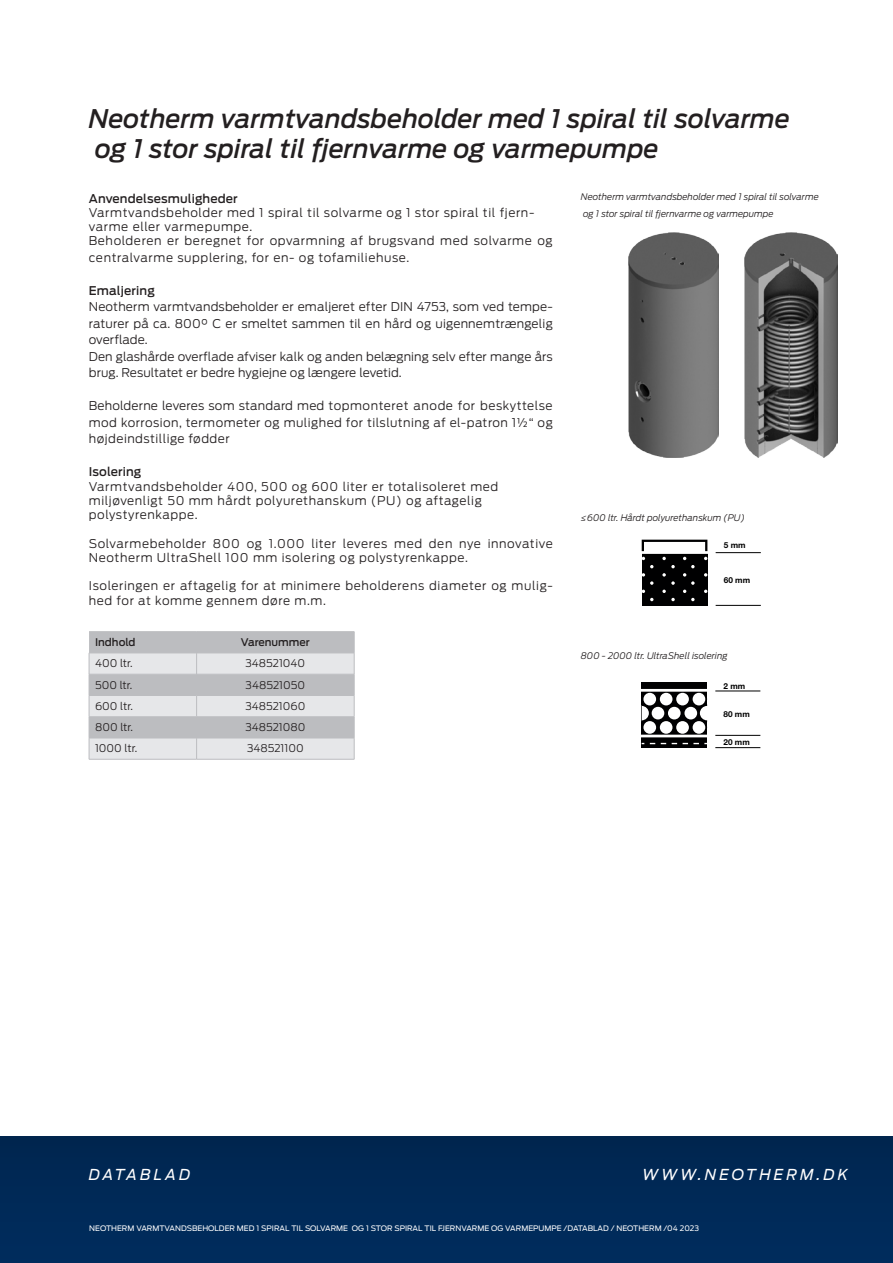
<style>
.page{position:relative;width:893px;height:1263px;background:#fff}
.page>*{position:absolute;margin:0;border:0;box-sizing:border-box;transform-origin:0 0}
.t1{font:italic 500 25.5px/30px "Antenna";color:#231f20}
.t2{font:italic 15px "Antenna";letter-spacing:.2em;color:#fff}
.LAUF_NEU_1{font:300 12px/16.5px "Antenna";letter-spacing:.045em;color:#231f20}
.LAUF_NEU_1-2{font:300 12px/16.5px "Antenna";letter-spacing:.01em;color:#231f20}
.LAUF_NEU_1-3{font:500 12px "Antenna";letter-spacing:.01em;color:#231f20}
.t3{font:300 10.5px "Antenna";color:#231f20}
.t4{font:500 10.5px "Antenna";color:#231f20}
.LAUF_NEU_1-4{font:italic 300 9px "Antenna";color:#231f20}
.t5{font:700 8.25px "Helvetica Neue";color:#000001}
.t6{font:7.5px "Antenna";color:#fff}
</style>
<div class="page">
<div style="left:0;top:1137px;width:893px;height:126px;background:#002957"></div>
<hr style="left:89px;top:631px;width:108px;height:1px;background:#bcbdc0">
<hr style="left:197px;top:631px;width:157px;height:1px;background:#bcbdc0">
<hr style="left:89px;top:759px;width:108px;height:1px;background:#bcbdc0">
<hr style="left:197px;top:759px;width:157px;height:1px;background:#bcbdc0">
<svg style="left:89px;top:632px;width:266px;height:127px;background:#cfd0d3"></svg>
<img style="left:628px;top:233px;width:90px;height:224px">
<img style="left:745px;top:233px;width:93px;height:224px">
<div style="left:642px;top:551px;width:65px;height:54px;background:#000001"></div>
<hr style="left:716px;top:552px;width:45px;height:1px;background:#000001">
<hr style="left:716px;top:605px;width:45px;height:1px;background:#000001">
<svg style="left:642px;top:540px;width:65px;height:61px"></svg>
<hr style="left:640px;top:551px;width:71px;height:3px;background:#fff">
<svg style="left:642px;top:682px;width:65px;height:66px"></svg>
<svg style="left:650px;top:743px;width:57px;height:1px"></svg>
<svg style="left:642px;top:683px;width:65px;height:6px"></svg>
<hr style="left:715px;top:691px;width:45px;height:1px;background:#000001">
<hr style="left:715px;top:735px;width:45px;height:1px;background:#000001">
<hr style="left:715px;top:747px;width:45px;height:1px;background:#000001">
<svg style="left:641px;top:692px;width:67px;height:43px"></svg>
<hr style="left:640px;top:735px;width:71px;height:2px;background:#fff">
<hr style="left:640px;top:689px;width:71px;height:3px;background:#fff">
<h1 class="t1" style="left:89px;top:104px;width:703px">Neotherm varmtvandsbeholder med 1 spiral til solvarme og 1 stor spiral til fjernvarme og varmepumpe</h1>
<p class="LAUF_NEU_1-3" style="left:89px;top:191px;width:150px">Anvendelsesmuligheder</p>
<p class="LAUF_NEU_1" style="left:89px;top:205px;width:447px;line-height:14.2px">Varmtvandsbeholder med 1 spiral til solvarme og 1 stor spiral til fjern&shy;varme eller varmepumpe.</p>
<p class="LAUF_NEU_1" style="left:89px;top:233px;width:465px">Beholderen er beregnet for opvarmning af brugsvand med solvarme og centralvarme supplering, for en- og tofamiliehuse.</p>
<p class="LAUF_NEU_1-3" style="left:89px;top:283px;width:67px">Emaljering</p>
<p class="LAUF_NEU_1" style="left:89px;top:299px;width:465px;text-align:justify">Neotherm varmtvandsbeholder er emaljeret efter DIN 4753, som ved tempe&shy;raturer på ca. 800° C er smeltet sammen til en hård og uigennemtrængelig overflade.</p>
<p class="LAUF_NEU_1-2" style="left:89px;top:348px;width:465px">Den glashårde overflade afviser kalk og anden belægning selv efter mange års brug. Resultatet er bedre hygiejne og længere levetid.</p>
<p class="LAUF_NEU_1" style="left:89px;top:398px;width:465px;text-align:justify">Beholderne leveres som standard med topmonteret anode for beskyttelse mod korrosion, termometer og mulighed for tilslutning af el-patron 1½“ og højdeindstillige fødder</p>
<p class="LAUF_NEU_1-3" style="left:89px;top:465px;width:54px">Isolering</p>
<p class="LAUF_NEU_1" style="left:89px;top:478px;width:411px">Varmtvandsbeholder 400, 500 og 600 liter er totalisoleret med</p>
<p class="LAUF_NEU_1" style="left:89px;top:492px;width:395px">miljøvenligt 50 mm hårdt polyurethanskum (PU) og aftagelig</p>
<p class="LAUF_NEU_1" style="left:89px;top:507px;width:110px">polystyrenkappe.</p>
<p class="LAUF_NEU_1" style="left:89px;top:536px;width:465px;line-height:14.2px">Solvarmebeholder 800 og 1.000 liter leveres med den nye innovative<br>Neotherm UltraShell 100 mm isolering og polystyrenkappe.</p>
<p class="LAUF_NEU_1" style="left:89px;top:579px;width:465px;line-height:14.2px">Isoleringen er aftagelig for at minimere beholderens diameter og mulig&shy;hed for at komme gennem døre m.m.</p>
<p class="t4" style="left:95px;top:636px;width:42px">Indhold</p>
<p class="t4" style="left:241px;top:636px;width:70px">Varenummer</p>
<p class="t3" style="left:95px;top:657px;width:39px">400 ltr.</p>
<p class="t3" style="left:245px;top:657px;width:61px">348521040</p>
<p class="t3" style="left:95px;top:678px;width:39px">500 ltr.</p>
<p class="t3" style="left:246px;top:678px;width:61px">348521050</p>
<p class="t3" style="left:95px;top:700px;width:39px">600 ltr.</p>
<p class="t3" style="left:245px;top:700px;width:62px">348521060</p>
<p class="t3" style="left:95px;top:721px;width:40px">800 ltr.</p>
<p class="t3" style="left:245px;top:721px;width:62px">348521080</p>
<p class="t3" style="left:95px;top:742px;width:44px">1000 ltr.</p>
<p class="t3" style="left:247px;top:742px;width:58px">348521100</p>
<p class="LAUF_NEU_1-4" style="left:581px;top:192px;width:239px">Neotherm varmtvandsbeholder med 1 spiral til solvarme</p>
<p class="LAUF_NEU_1-4" style="left:583px;top:208px;width:192px">og 1 stor spiral til fjernvarme og varmepumpe</p>
<p class="LAUF_NEU_1-4" style="left:581px;top:512px;width:166px">≤600 ltr. Hårdt polyurethanskum (PU)</p>
<p class="t5" style="left:724px;top:539px;width:23px">5 mm</p>
<p class="t5" style="left:724px;top:574px;width:28px">60 mm</p>
<p class="LAUF_NEU_1-4" style="left:581px;top:650px;width:148px">800 - 2000 ltr. UltraShell isolering</p>
<p class="t5" style="left:723px;top:680px;width:23px">2 mm</p>
<p class="t5" style="left:723px;top:708px;width:28px">80 mm</p>
<p class="t5" style="left:723px;top:736px;width:28px">20 mm</p>
<p class="t2" style="left:89px;top:1166px;width:103px">DATABLAD</p>
<p class="t2" style="left:642px;top:1166px;width:207px">WWW.NEOTHERM.DK</p>
<p class="t6" style="left:89px;top:1224px;width:611px">NEOTHERM VARMTVANDSBEHOLDER MED 1 SPIRAL TIL SOLVARME OG 1 STOR SPIRAL TIL FJERNVARME OG VARMEPUMPE /DATABLAD / NEOTHERM /04 2023</p>
</div>
